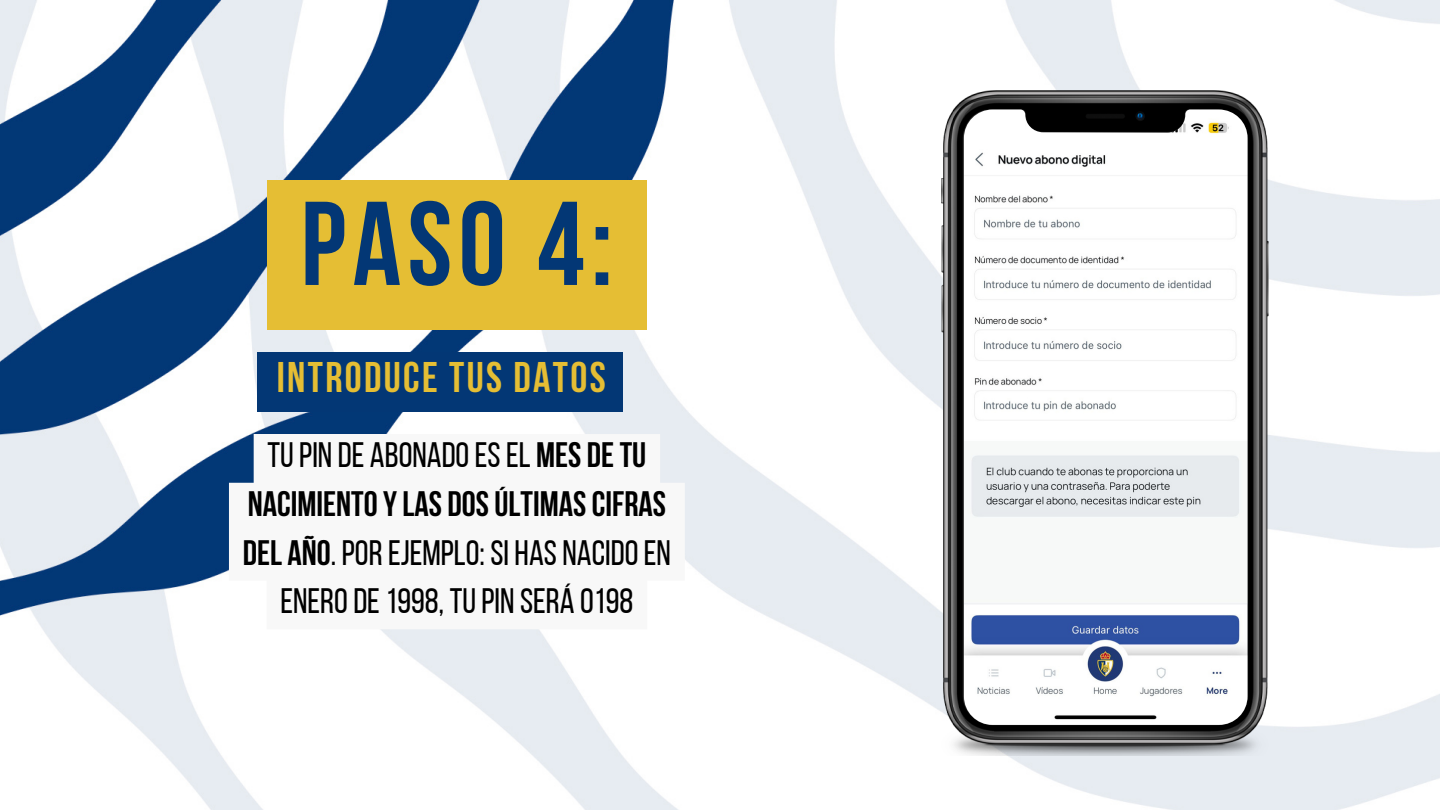
<style>
.page{position:relative;width:1440px;height:810px;background:#fff}
.page>*{position:absolute;margin:0;border:0;box-sizing:border-box;transform-origin:0 0}
.t1{font:700 118.9px "Bebas Neue";color:#033775}
.t2{font:700 42.7px "Bebas Neue";letter-spacing:.055em;color:#e5be34}
.t3{font:35.3px/48.8px "Bebas Neue";color:#000;text-align:center}
.s1{font-weight:700}
</style>
<div class="page">
<img style="left:0;top:0;width:1440px;height:810px">
<div style="left:267px;top:180px;width:380px;height:150px;background:#e5be34"></div>
<div style="left:257px;top:352px;width:366px;height:60px;background:#033775"></div>
<svg style="left:229px;top:434px;width:456px;height:195px"></svg>
<img style="left:942px;top:91px;width:327px;height:665px">
<img style="left:964px;top:110px;width:284px;height:615px">
<div style="left:989px;top:121px;width:35px;height:19px;background:#fff"></div>
<h1 class="t1" style="left:301px;top:196px;width:314px">PASO 4:</h1>
<h2 class="t2" style="left:277px;top:360px;width:330px">INTRODUCE TUS DATOS</h2>
<p class="t3" style="left:243px;top:434px;width:430px">TUPIN DE ABONADOESEL <span class="s1">MES DETU<br>NACIMIENTOYLAS DOSÚLTIMASCIFRAS<br>DEL AÑO</span>. POREJEMPLO: SI HAS NACIDOEN<br>ENERODE1998, TUPIN SERÁ 0198</p>
</div>
